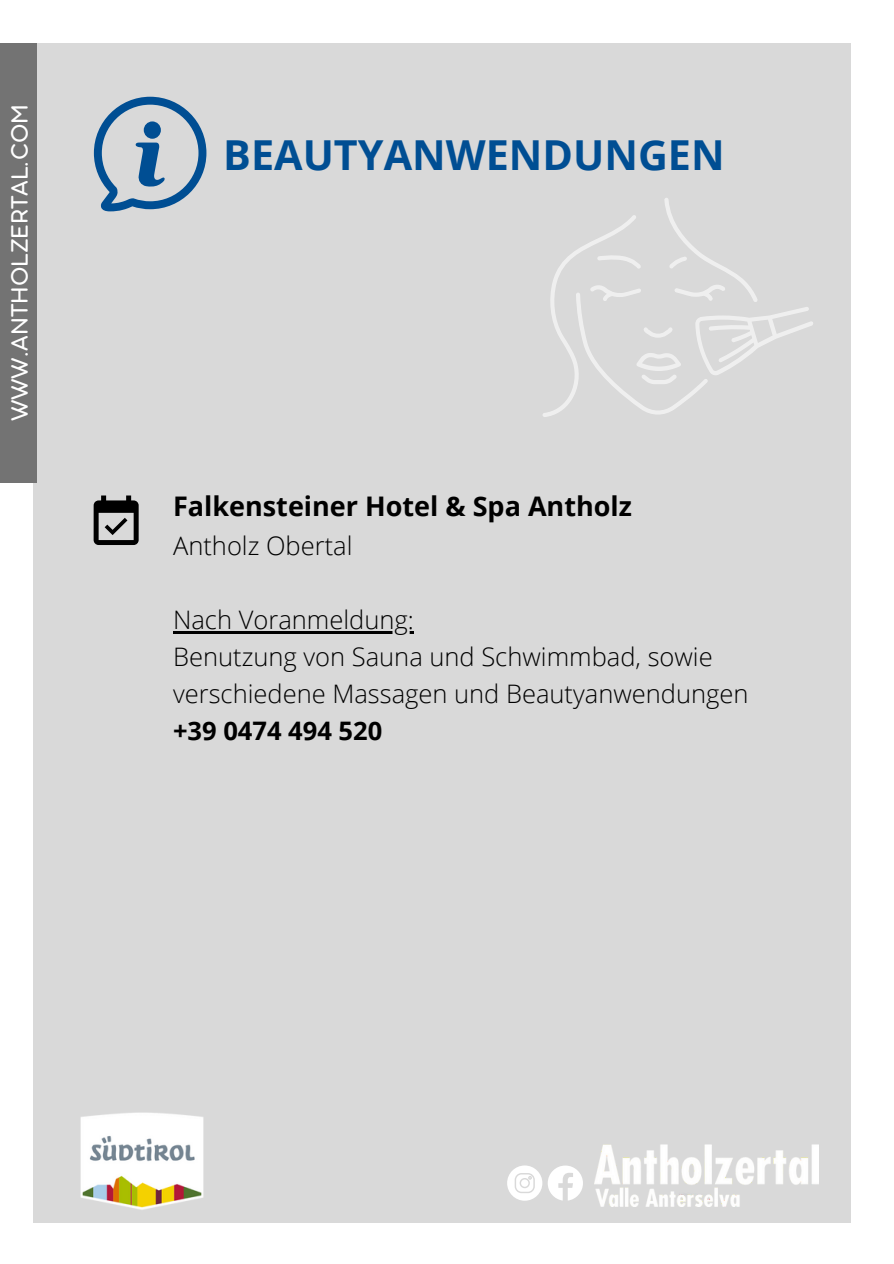
<style>
.page{position:relative;width:894px;height:1264px;background:#fff}
.page>*{position:absolute;margin:0;border:0;box-sizing:border-box;transform-origin:0 0}
.t1{font:700 41.25px "Open Sans";color:#004e93}
.t2{font:700 27px "Open Sans";color:#000}
.t3{font:25.8px "Aristotelica Pro Tx";color:#fff}
.t4{font:300 25.5px/37.2px "Open Sans";color:#000}
.t5{font:700 25.5px "Open Sans";color:#000}
</style>
<div class="page">
<div style="left:33px;top:43px;width:817px;height:1179px;background:#d9d9d9"></div>
<img style="left:594px;top:1144px;width:224px;height:62px">
<img style="left:80px;top:1112px;width:124px;height:98px">
<svg style="left:94px;top:97px;width:112px;height:114px"></svg>
<svg style="left:507px;top:1165px;width:75px;height:35px"></svg>
<div style="left:0;top:43px;width:37px;height:439px;background:#737373"></div>
<hr style="left:173px;top:631px;width:241px;height:2px;background:#000">
<svg style="left:543px;top:198px;width:270px;height:219px"></svg>
<svg style="left:94px;top:495px;width:45px;height:50px"></svg>
<p class="t3" style="left:11px;top:421px;width:319px;rotate:-90deg">WWW.ANTHOLZERTAL.COM</p>
<p class="t1" style="left:223px;top:126px;width:503px">BEAUTYANWENDUNGEN</p>
<p class="t2" style="left:173px;top:487px;width:460px">Falkensteiner Hotel &amp; Spa Antholz</p>
<p class="t4" style="left:173px;top:526px;width:181px">Antholz Obertal</p>
<p class="t4" style="left:173px;top:600px;width:242px">Nach Voranmeldung:</p>
<p class="t4" style="left:173px;top:637px;width:577px">Benutzung von Sauna und Schwimmbad, sowie verschiedene Massagen und Beautyanwendungen</p>
<p class="t5" style="left:173px;top:713px;width:210px">+39 0474 494 520</p>
</div>
